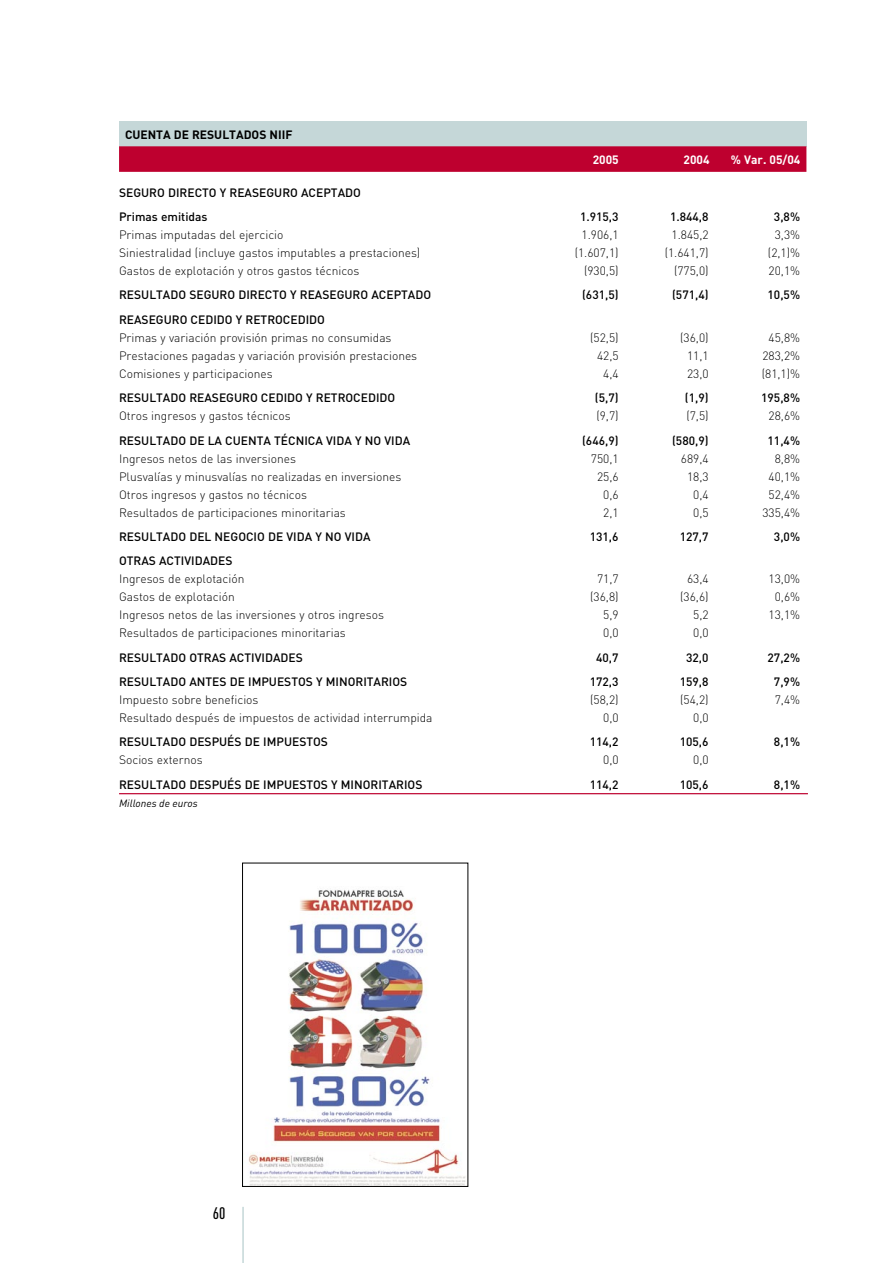
<style>
.page{position:relative;width:893px;height:1263px;background:#fff}
.page>*{position:absolute;margin:0;border:0;box-sizing:border-box;transform-origin:0 0}
.t1{font:500 16.5px "DIN Cond";color:#000}
.TB__Texto{font:300 12px "DIN";color:#000}
.TB__Medium{font:500 12px "DIN";color:#000}
.TB_Total{font:500 12px "DIN";color:#000}
.TB__Cabecera{font:700 12px "DIN";color:#000}
.TB__Cabecera-2{font:700 12px "DIN";color:#fff}
.TB__millones_de{font:italic 10.5px "DIN";color:#000}
</style>
<div class="page">
<hr style="left:242px;top:1207px;width:2px;height:56px;background:#c5d7d8">
<hr style="left:119px;top:793px;width:689px;height:1px;background:#be002f">
<div style="left:119px;top:121px;width:687px;height:25px;background:#c5d7d8"></div>
<svg style="left:119px;top:146px;width:687px;height:26px;background:#be0432"></svg>
<img style="left:248px;top:890px;width:218px;height:294px">
<p class="TB__Cabecera" style="left:125px;top:126px;width:169px">CUENTA DE RESULTADOS NIIF</p>
<p class="TB__Cabecera-2" style="left:593px;top:152px;width:28px">2005</p>
<p class="TB__Cabecera-2" style="left:684px;top:152px;width:28px">2004</p>
<p class="TB__Cabecera-2" style="left:731px;top:152px;width:71px">% Var. 05/04</p>
<p class="TB__Medium" style="left:119px;top:185px;width:243px">SEGURO DIRECTO Y REASEGURO ACEPTADO</p>
<p class="TB__Medium" style="left:119px;top:209px;width:90px">Primas emitidas</p>
<p class="TB__Medium" style="left:580px;top:209px;width:40px">1.915,3</p>
<p class="TB__Medium" style="left:670px;top:209px;width:40px">1.844,8</p>
<p class="TB__Medium" style="left:774px;top:209px;width:28px">3,8%</p>
<p class="TB__Texto" style="left:119px;top:227px;width:166px">Primas imputadas del ejercicio</p>
<p class="TB__Texto" style="left:581px;top:227px;width:39px">1.906,1</p>
<p class="TB__Texto" style="left:671px;top:227px;width:39px">1.845,2</p>
<p class="TB__Texto" style="left:775px;top:227px;width:27px">3,3%</p>
<p class="TB__Texto" style="left:119px;top:245px;width:303px">Siniestralidad (incluye gastos imputables a prestaciones)</p>
<p class="TB__Texto" style="left:575px;top:245px;width:45px">(1.607,1)</p>
<p class="TB__Texto" style="left:665px;top:245px;width:45px">(1.641,7)</p>
<p class="TB__Texto" style="left:768px;top:245px;width:34px">(2,1)%</p>
<p class="TB__Texto" style="left:119px;top:263px;width:242px">Gastos de explotación y otros gastos técnicos</p>
<p class="TB__Texto" style="left:584px;top:263px;width:36px">(930,5)</p>
<p class="TB__Texto" style="left:674px;top:263px;width:36px">(775,0)</p>
<p class="TB__Texto" style="left:769px;top:263px;width:33px">20,1%</p>
<p class="TB__Medium" style="left:119px;top:287px;width:314px">RESULTADO SEGURO DIRECTO Y REASEGURO ACEPTADO</p>
<p class="TB__Medium" style="left:582px;top:287px;width:38px">(631,5)</p>
<p class="TB__Medium" style="left:672px;top:287px;width:38px">(571,4)</p>
<p class="TB__Medium" style="left:767px;top:287px;width:34px">10,5%</p>
<p class="TB__Medium" style="left:119px;top:312px;width:207px">REASEGURO CEDIDO Y RETROCEDIDO</p>
<p class="TB__Texto" style="left:119px;top:330px;width:274px">Primas y variación provisión primas no consumidas</p>
<p class="TB__Texto" style="left:590px;top:330px;width:30px">(52,5)</p>
<p class="TB__Texto" style="left:680px;top:330px;width:30px">(36,0)</p>
<p class="TB__Texto" style="left:769px;top:330px;width:33px">45,8%</p>
<p class="TB__Texto" style="left:119px;top:348px;width:300px">Prestaciones pagadas y variación provisión prestaciones</p>
<p class="TB__Texto" style="left:597px;top:348px;width:23px">42,5</p>
<p class="TB__Texto" style="left:687px;top:348px;width:23px">11,1</p>
<p class="TB__Texto" style="left:762px;top:348px;width:39px">283,2%</p>
<p class="TB__Texto" style="left:119px;top:366px;width:155px">Comisiones y participaciones</p>
<p class="TB__Texto" style="left:603px;top:366px;width:17px">4,4</p>
<p class="TB__Texto" style="left:687px;top:366px;width:23px">23,0</p>
<p class="TB__Texto" style="left:762px;top:366px;width:40px">(81,1)%</p>
<p class="TB__Medium" style="left:119px;top:390px;width:278px">RESULTADO REASEGURO CEDIDO Y RETROCEDIDO</p>
<p class="TB__Medium" style="left:595px;top:390px;width:25px">(5,7)</p>
<p class="TB__Medium" style="left:685px;top:390px;width:25px">(1,9)</p>
<p class="TB__Medium" style="left:761px;top:390px;width:40px">195,8%</p>
<p class="TB__Texto" style="left:119px;top:408px;width:173px">Otros ingresos y gastos técnicos</p>
<p class="TB__Texto" style="left:596px;top:408px;width:24px">(9,7)</p>
<p class="TB__Texto" style="left:686px;top:408px;width:24px">(7,5)</p>
<p class="TB__Texto" style="left:769px;top:408px;width:33px">28,6%</p>
<p class="TB__Medium" style="left:119px;top:432px;width:293px">RESULTADO DE LA CUENTA TÉCNICA VIDA Y NO VIDA</p>
<p class="TB__Medium" style="left:582px;top:432px;width:38px">(646,9)</p>
<p class="TB__Medium" style="left:672px;top:432px;width:38px">(580,9)</p>
<p class="TB__Medium" style="left:767px;top:432px;width:34px">11,4%</p>
<p class="TB__Texto" style="left:119px;top:451px;width:178px">Ingresos netos de las inversiones</p>
<p class="TB__Texto" style="left:591px;top:451px;width:29px">750,1</p>
<p class="TB__Texto" style="left:681px;top:451px;width:29px">689,4</p>
<p class="TB__Texto" style="left:775px;top:451px;width:27px">8,8%</p>
<p class="TB__Texto" style="left:119px;top:469px;width:284px">Plusvalías y minusvalías no realizadas en inversiones</p>
<p class="TB__Texto" style="left:597px;top:469px;width:23px">25,6</p>
<p class="TB__Texto" style="left:687px;top:469px;width:23px">18,3</p>
<p class="TB__Texto" style="left:769px;top:469px;width:33px">40,1%</p>
<p class="TB__Texto" style="left:119px;top:487px;width:190px">Otros ingresos y gastos no técnicos</p>
<p class="TB__Texto" style="left:603px;top:487px;width:17px">0,6</p>
<p class="TB__Texto" style="left:693px;top:487px;width:17px">0,4</p>
<p class="TB__Texto" style="left:769px;top:487px;width:33px">52,4%</p>
<p class="TB__Texto" style="left:119px;top:505px;width:228px">Resultados de participaciones minoritarias</p>
<p class="TB__Texto" style="left:603px;top:505px;width:17px">2,1</p>
<p class="TB__Texto" style="left:693px;top:505px;width:17px">0,5</p>
<p class="TB__Texto" style="left:762px;top:505px;width:39px">335,4%</p>
<p class="TB__Medium" style="left:119px;top:529px;width:253px">RESULTADO DEL NEGOCIO DE VIDA Y NO VIDA</p>
<p class="TB__Medium" style="left:590px;top:529px;width:30px">131,6</p>
<p class="TB__Medium" style="left:680px;top:529px;width:30px">127,7</p>
<p class="TB__Medium" style="left:774px;top:529px;width:28px">3,0%</p>
<p class="TB__Medium" style="left:119px;top:553px;width:115px">OTRAS ACTIVIDADES</p>
<p class="TB__Texto" style="left:119px;top:572px;width:127px">Ingresos de explotación</p>
<p class="TB__Texto" style="left:597px;top:572px;width:23px">71,7</p>
<p class="TB__Texto" style="left:687px;top:572px;width:23px">63,4</p>
<p class="TB__Texto" style="left:769px;top:572px;width:33px">13,0%</p>
<p class="TB__Texto" style="left:119px;top:590px;width:117px">Gastos de explotación</p>
<p class="TB__Texto" style="left:590px;top:590px;width:30px">(36,8)</p>
<p class="TB__Texto" style="left:680px;top:590px;width:30px">(36,6)</p>
<p class="TB__Texto" style="left:775px;top:590px;width:27px">0,6%</p>
<p class="TB__Texto" style="left:119px;top:608px;width:266px">Ingresos netos de las inversiones y otros ingresos</p>
<p class="TB__Texto" style="left:603px;top:608px;width:17px">5,9</p>
<p class="TB__Texto" style="left:693px;top:608px;width:17px">5,2</p>
<p class="TB__Texto" style="left:769px;top:608px;width:33px">13,1%</p>
<p class="TB__Texto" style="left:119px;top:626px;width:228px">Resultados de participaciones minoritarias</p>
<p class="TB__Texto" style="left:603px;top:626px;width:17px">0,0</p>
<p class="TB__Texto" style="left:693px;top:626px;width:17px">0,0</p>
<p class="TB__Medium" style="left:119px;top:650px;width:185px">RESULTADO OTRAS ACTIVIDADES</p>
<p class="TB__Medium" style="left:596px;top:650px;width:24px">40,7</p>
<p class="TB__Medium" style="left:686px;top:650px;width:24px">32,0</p>
<p class="TB__Medium" style="left:767px;top:650px;width:34px">27,2%</p>
<p class="TB__Medium" style="left:119px;top:674px;width:290px">RESULTADO ANTES DE IMPUESTOS Y MINORITARIOS</p>
<p class="TB__Medium" style="left:590px;top:674px;width:30px">172,3</p>
<p class="TB__Medium" style="left:680px;top:674px;width:30px">159,8</p>
<p class="TB__Medium" style="left:774px;top:674px;width:28px">7,9%</p>
<p class="TB__Texto" style="left:119px;top:692px;width:141px">Impuesto sobre beneficios</p>
<p class="TB__Texto" style="left:590px;top:692px;width:30px">(58,2)</p>
<p class="TB__Texto" style="left:680px;top:692px;width:30px">(54,2)</p>
<p class="TB__Texto" style="left:775px;top:692px;width:27px">7,4%</p>
<p class="TB__Texto" style="left:119px;top:710px;width:315px">Resultado después de impuestos de actividad interrumpida</p>
<p class="TB__Texto" style="left:603px;top:710px;width:17px">0,0</p>
<p class="TB__Texto" style="left:693px;top:710px;width:17px">0,0</p>
<p class="TB__Medium" style="left:119px;top:734px;width:210px">RESULTADO DESPUÉS DE IMPUESTOS</p>
<p class="TB__Medium" style="left:590px;top:734px;width:30px">114,2</p>
<p class="TB__Medium" style="left:680px;top:734px;width:30px">105,6</p>
<p class="TB__Medium" style="left:774px;top:734px;width:28px">8,1%</p>
<p class="TB__Texto" style="left:119px;top:753px;width:85px">Socios externos</p>
<p class="TB__Texto" style="left:603px;top:753px;width:17px">0,0</p>
<p class="TB__Texto" style="left:693px;top:753px;width:17px">0,0</p>
<p class="TB_Total" style="left:119px;top:777px;width:305px">RESULTADO DESPUÉS DE IMPUESTOS Y MINORITARIOS</p>
<p class="TB_Total" style="left:590px;top:777px;width:30px">114,2</p>
<p class="TB_Total" style="left:680px;top:777px;width:30px">105,6</p>
<p class="TB_Total" style="left:774px;top:777px;width:28px">8,1%</p>
<p class="TB__millones_de" style="left:119px;top:796px;width:80px">Millones de euros</p>
<h1 class="t1" style="left:213px;top:1204px;width:14px">60</h1>
</div>
